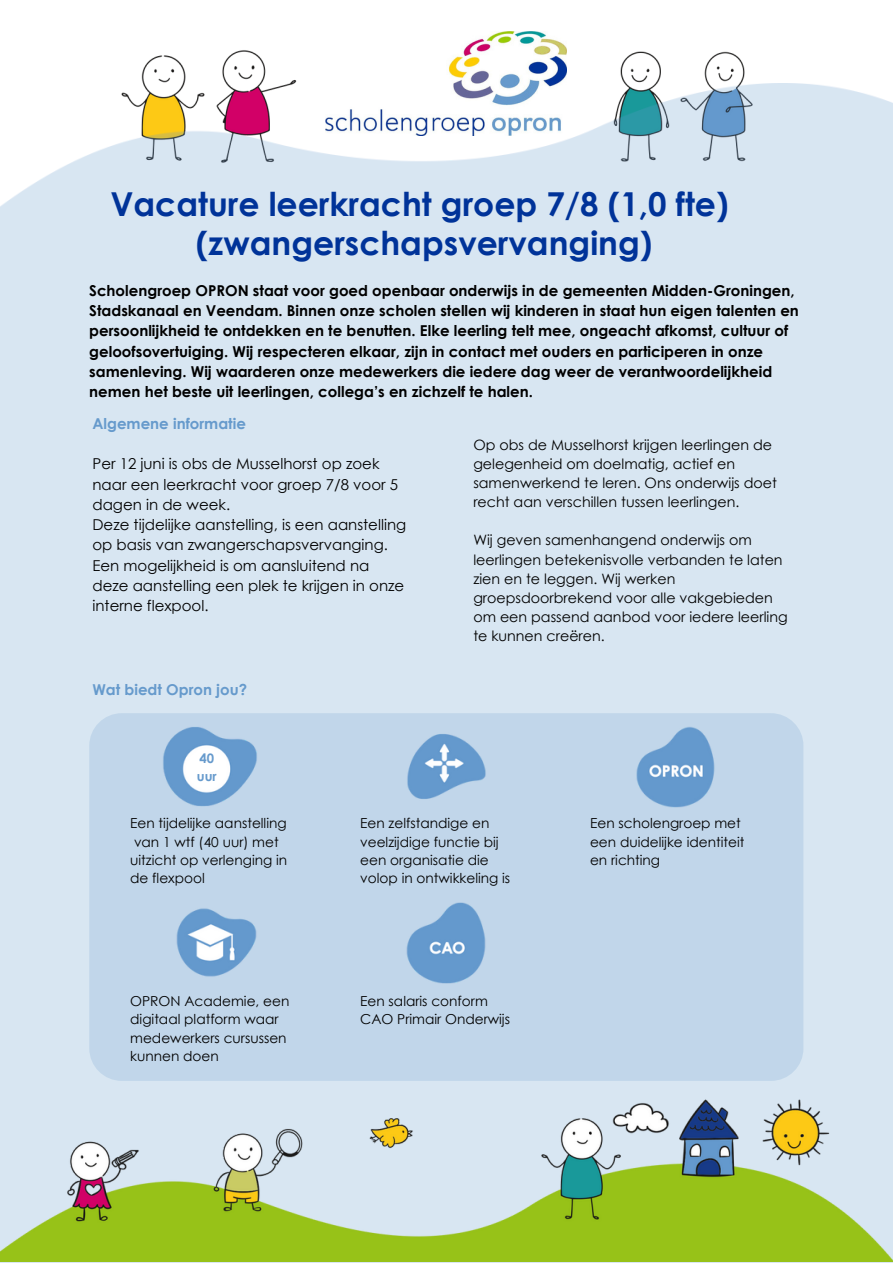
<style>
.page{position:relative;width:893px;height:1264px;background:#fff}
.page>*{position:absolute;margin:0;border:0;box-sizing:border-box;transform-origin:0 0}
.t1{font:700 33px/39.3px "Century Gothic";color:#039;text-align:center}
.t2{font:700 15px/20.2px "Century Gothic";color:#000}
.t3{font:15px/20.2px "Century Gothic";color:#000}
.t4{font:700 15px "Century Gothic";color:#669acc}
.t5{font:14.25px/19px "Century Gothic";color:#000}
.t6{font:13.65px/18.3px "Century Gothic";color:#000}
.t7{font:700 13.05px/17.7px "Century Gothic";color:#669acc}
</style>
<div class="page">
<img style="left:448px;top:32px;width:118px;height:51px">
<img style="left:141px;top:55px;width:35px;height:28px">
<img style="left:176px;top:50px;width:121px;height:33px">
<img style="left:620px;top:51px;width:21px;height:32px">
<img style="left:641px;top:51px;width:104px;height:32px">
<img style="left:0;top:83px;width:892px;height:1179px">
<div style="left:89px;top:713px;width:714px;height:367px;background:#c1d6ea;border-radius:32px"></div>
<img style="left:407px;top:734px;width:79px;height:65px">
<img style="left:636px;top:727px;width:79px;height:80px">
<img style="left:176px;top:908px;width:81px;height:69px">
<img style="left:406px;top:902px;width:80px;height:81px">
<img style="left:0;top:1095px;width:892px;height:166px">
<img style="left:163px;top:727px;width:94px;height:80px">
<h1 class="t1" style="left:110px;top:183px;width:619px">Vacature leerkracht groep 7/8 (1,0 fte) (zwangerschapsvervanging)</h1>
<p class="t2" style="left:89px;top:280px;width:711px">Scholengroep OPRON staat voor goed openbaar onderwijs in de gemeenten Midden-Groningen, Stadskanaal en Veendam. Binnen onze scholen stellen wij kinderen in staat hun eigen talenten en persoonlijkheid te ontdekken en te benutten. Elke leerling telt mee, ongeacht afkomst, cultuur of geloofsovertuiging. Wij respecteren elkaar, zijn in contact met ouders en participeren in onze samenleving. Wij waarderen onze medewerkers die iedere dag weer de verantwoordelijkheid nemen het beste uit leerlingen, collega’s en zichzelf te halen.</p>
<p class="t4" style="left:92px;top:414px;width:155px">Algemene informatie</p>
<p class="t3" style="left:92px;top:453px;width:315px">Per 12 juni is obs de Musselhorst op zoek naar een leerkracht voor groep 7/8 voor 5 dagen in de week.<br>Deze tijdelijke aanstelling, is een aanstelling op basis van zwangerschapsvervanging.<br>Een mogelijkheid is om aansluitend na deze aanstelling een plek te krijgen in onze interne flexpool.</p>
<p class="t5" style="left:473px;top:434px;width:305px">Op obs de Musselhorst krijgen leerlingen de gelegenheid om doelmatig, actief en samenwerkend te leren. Ons onderwijs doet recht aan verschillen tussen leerlingen.</p>
<p class="t5" style="left:473px;top:530px;width:316px">Wij geven samenhangend onderwijs om leerlingen betekenisvolle verbanden te laten zien en te leggen. Wij werken groepsdoorbrekend voor alle vakgebieden om een passend aanbod voor iedere leerling te kunnen creëren.</p>
<p class="t4" style="left:92px;top:680px;width:156px">Wat biedt Opron jou?</p>
<p class="t7" style="left:197px;top:748px;width:21px">40 uur</p>
<p class="t6" style="left:130px;top:814px;width:159px">Een tijdelijke aanstelling van 1 wtf (40 uur) met uitzicht op verlenging in de flexpool</p>
<p class="t6" style="left:360px;top:814px;width:151px">Een zelfstandige en veelzijdige functie bij een organisatie die volop in ontwikkeling is</p>
<p class="t6" style="left:590px;top:814px;width:156px">Een scholengroep met een duidelijke identiteit en richting</p>
<p class="t6" style="left:130px;top:991px;width:161px">OPRON Academie, een digitaal platform waar medewerkers cursussen kunnen doen</p>
<p class="t6" style="left:360px;top:991px;width:151px">Een salaris conform<br>CAO Primair Onderwijs</p>
</div>
